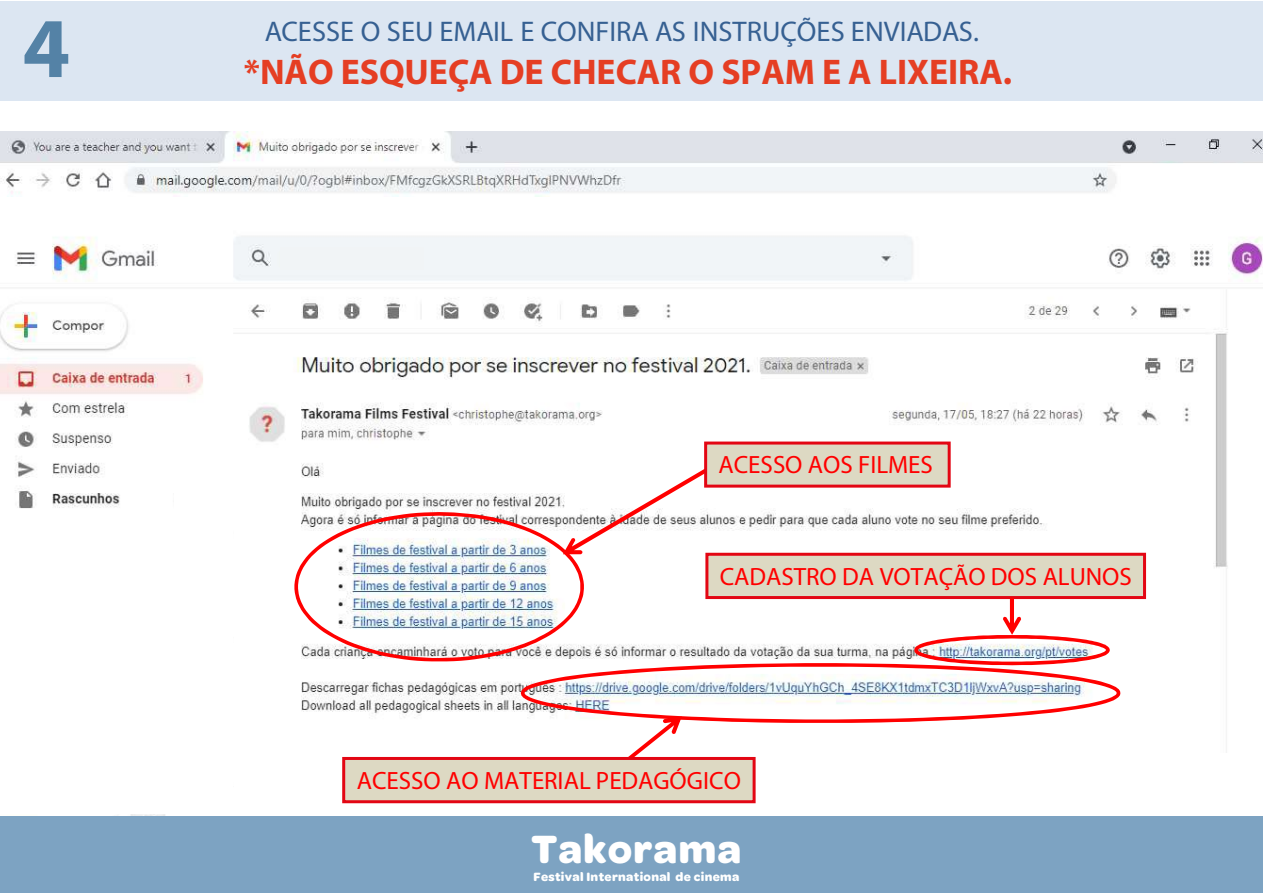
<style>
.page{position:relative;width:1263px;height:893px;background:#fff}
.page>*{position:absolute;margin:0;border:0;box-sizing:border-box;transform-origin:0 0}
.t1{font:700 85.65px "Myriad Pro";color:#5482a6}
.t2{font:700 42.15px "Omnes";letter-spacing:.025em;color:#fff}
.t3{font:700 35.85px "Myriad Pro";color:#e53e23}
.t4{font:28.5px "Myriad Pro";color:#366092}
.t5{font:25.05px "Myriad Pro";color:#f00}
.t6{font:700 12.9px "Omnes";letter-spacing:.025em;color:#fff}
</style>
<div class="page">
<img style="left:0;top:131px;width:1263px;height:686px">
<div style="left:174px;top:487px;width:23px;height:24px;background:#fff"></div>
<div style="left:0;top:517px;width:232px;height:297px;background:#fff"></div>
<div style="left:280px;top:248px;width:144px;height:22px;background:#f1f4f6"></div>
<div style="left:704px;top:442px;width:247px;height:46px;background:#ddd9c3;border:3px solid #e30613"></div>
<div style="left:705px;top:553px;width:441px;height:46px;background:#ddd9c3;border:3px solid #e30613"></div>
<div style="left:234px;top:753px;width:1028px;height:64px;background:#fff"></div>
<svg style="left:294px;top:468px;width:826px;height:289px"></svg>
<div style="left:342px;top:757px;width:414px;height:46px;background:#ddd9c3;border:3px solid #e30613"></div>
<div style="left:1240px;top:293px;width:23px;height:292px;background:#fff"></div>
<div style="left:0;top:0;width:1263px;height:100px;background:#dce6f2"></div>
<div style="left:0;top:817px;width:1263px;height:76px;background:#7da3c2"></div>
<div style="left:0;top:197px;width:1122px;height:33px;background:#fff"></div>
<div style="left:1122px;top:164px;width:141px;height:66px;background:#fff"></div>
<h1 class="t1" style="left:23px;top:-8px;width:49px">4</h1>
<p class="t4" style="left:265px;top:14px;width:716px">ACESSE O SEU EMAIL E CONFIRA AS INSTRUÇÕES ENVIADAS.</p>
<h3 class="t3" style="left:244px;top:48px;width:770px">*NÃO ESQUEÇA DE CHECAR O SPAM E A LIXEIRA.</h3>
<p class="t5" style="left:718px;top:450px;width:216px">ACESSO AOS FILMES</p>
<p class="t5" style="left:720px;top:561px;width:414px">CADASTRO DA VOTAÇÃO DOS ALUNOS</p>
<p class="t5" style="left:357px;top:765px;width:386px">ACESSO AO MATERIAL PEDAGÓGICO</p>
<h2 class="t2" style="left:531px;top:819px;width:211px">Takorama</h2>
<p class="t6" style="left:533px;top:868px;width:207px">Festival International de cinema</p>
</div>
